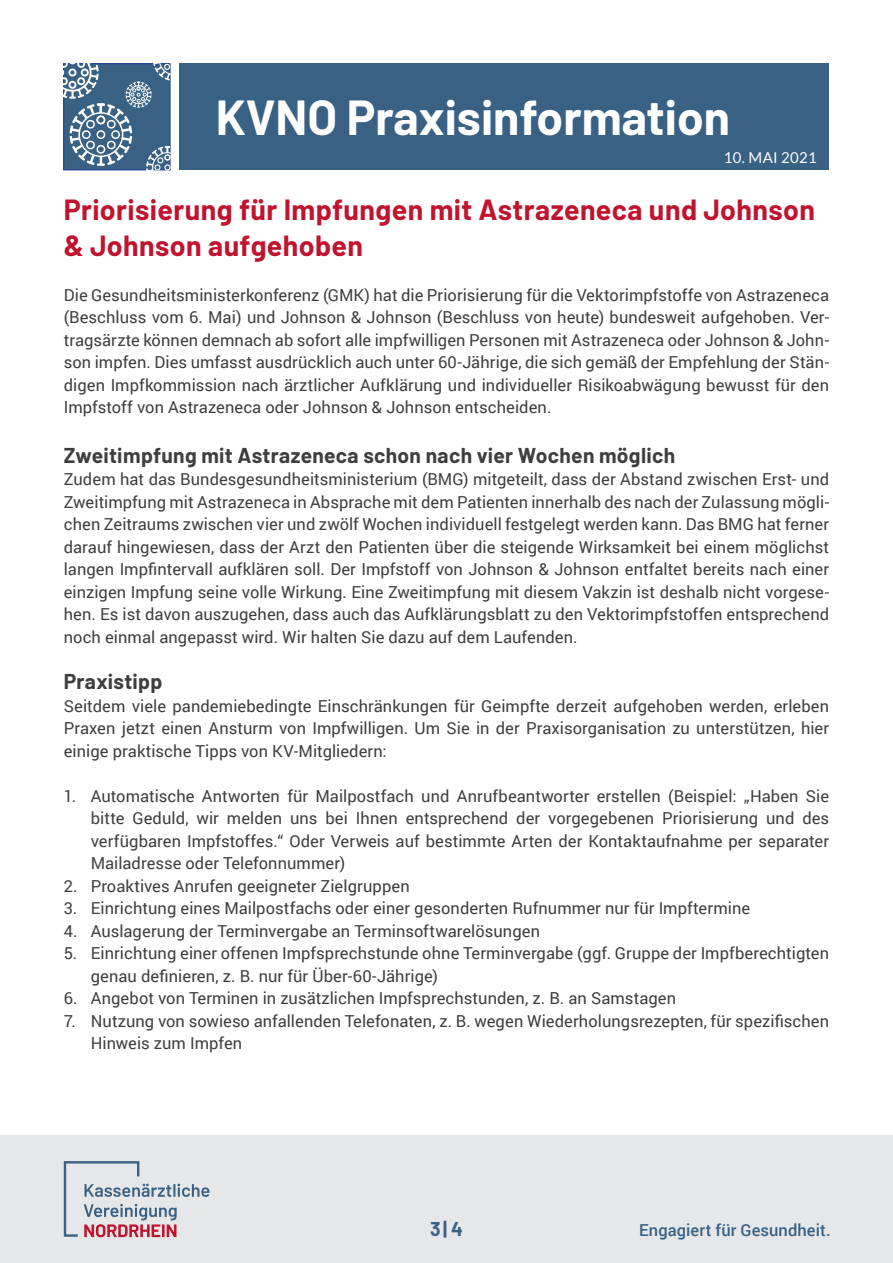
<style>
.page{position:relative;width:893px;height:1263px;background:#fff}
.page>*{position:absolute;margin:0;border:0;box-sizing:border-box;transform-origin:0 0}
.t1{font:700 48px "Barlow";color:#fff}
._1_0_-_Fließtext_-_1{font:700 28.5px/36px "Barlow";letter-spacing:.015em;color:#c0142e}
._1_0_-_Fließtext_-_1-2{font:700 21px "Barlow";letter-spacing:.015em;color:#3e3e3f}
.t2{font:700 19.5px "Barlow";color:#396184}
._1_0_-_Fließtext_-_1-3{font:16.5px/22.5px "Roboto";letter-spacing:.005em;color:#3e3e3f;text-align:justify}
.t3{font:500 16.5px "Roboto";letter-spacing:.005em;color:#396184}
.t4{font:15px "Lato";letter-spacing:.02em;color:#fff}
</style>
<div class="page">
<div style="left:180px;top:64px;width:649px;height:106px;background:#396184"></div>
<svg style="left:64px;top:64px;width:106px;height:106px;background:#5c7d9a"></svg>
<div style="left:0;top:1135px;width:893px;height:128px;background:#e6e7e9"></div>
<svg style="left:64px;top:1161px;width:145px;height:76px"></svg>
<h1 class="t1" style="left:216px;top:82px;width:516px">KVNO Praxisinformation</h1>
<p class="t4" style="left:724px;top:149px;width:95px">10. MAI 2021</p>
<p class="_1_0_-_Fließtext_-_1" style="left:64px;top:189px;width:753px">Priorisierung für Impfungen mit Astrazeneca und Johnson &amp; Johnson aufgehoben</p>
<p class="_1_0_-_Fließtext_-_1-3" style="left:64px;top:283px;width:767px">Die Gesundheitsministerkonferenz (GMK) hat die Priorisierung für die Vektorimpfstoffe von Astrazeneca (Beschluss vom 6. Mai) und Johnson &amp; Johnson (Beschluss von heute) bundesweit aufgehoben. Ver&shy;tragsärzte können demnach ab sofort alle impfwilligen Personen mit Astrazeneca oder Johnson &amp; John&shy;son impfen. Dies umfasst ausdrücklich auch unter 60-Jährige, die sich gemäß der Empfehlung der Stän&shy;digen Impfkommission nach ärztlicher Aufklärung und individueller Risikoabwägung bewusst für den Impfstoff von Astrazeneca oder Johnson &amp; Johnson entscheiden.</p>
<p class="_1_0_-_Fließtext_-_1-2" style="left:64px;top:440px;width:613px">Zweitimpfung mit Astrazeneca schon nach vier Wochen möglich</p>
<p class="_1_0_-_Fließtext_-_1-3" style="left:64px;top:468px;width:767px">Zudem hat das Bundesgesundheitsministerium (BMG) mitgeteilt, dass der Abstand zwischen Erst- und Zweitimpfung mit Astrazeneca in Absprache mit dem Patienten innerhalb des nach der Zulassung mögli&shy;chen Zeitraums zwischen vier und zwölf Wochen individuell festgelegt werden kann. Das BMG hat ferner darauf hingewiesen, dass der Arzt den Patienten über die steigende Wirksamkeit bei einem möglichst langen Impfintervall aufklären soll. Der Impfstoff von Johnson &amp; Johnson entfaltet bereits nach einer einzigen Impfung seine volle Wirkung. Eine Zweitimpfung mit diesem Vakzin ist deshalb nicht vorgese&shy;hen. Es ist davon auszugehen, dass auch das Aufklärungsblatt zu den Vektorimpfstoffen entsprechend noch einmal angepasst wird. Wir halten Sie dazu auf dem Laufenden.</p>
<p class="_1_0_-_Fließtext_-_1-2" style="left:64px;top:666px;width:100px">Praxistipp</p>
<p class="_1_0_-_Fließtext_-_1-3" style="left:64px;top:694px;width:767px">Seitdem viele pandemiebedingte Einschränkungen für Geimpfte derzeit aufgehoben werden, erleben Praxen jetzt einen Ansturm von Impfwilligen. Um Sie in der Praxisorganisation zu unterstützen, hier einige praktische Tipps von KV-Mitgliedern:</p>
<p class="_1_0_-_Fließtext_-_1-3" style="left:91px;top:784px;width:740px;text-indent:-27px">1. Automatische Antworten für Mailpostfach und Anrufbeantworter erstellen (Beispiel: „Haben Sie bitte Geduld, wir melden uns bei Ihnen entsprechend der vorgegebenen Priorisierung und des verfügbaren Impfstoffes.“ Oder Verweis auf bestimmte Arten der Kontaktaufnahme per separater Mailadresse oder Telefonnummer)</p>
<p class="_1_0_-_Fließtext_-_1-3" style="left:64px;top:874px;width:347px">2. Proaktives Anrufen geeigneter Zielgruppen</p>
<p class="_1_0_-_Fließtext_-_1-3" style="left:64px;top:897px;width:688px">3. Einrichtung eines Mailpostfachs oder einer gesonderten Rufnummer nur für Impftermine</p>
<p class="_1_0_-_Fließtext_-_1-3" style="left:64px;top:919px;width:478px">4. Auslagerung der Terminvergabe an Terminsoftwarelösungen</p>
<p class="_1_0_-_Fließtext_-_1-3" style="left:91px;top:942px;width:740px;text-indent:-27px">5. Einrichtung einer offenen Impfsprechstunde ohne Terminvergabe (ggf. Gruppe der Impfberechtigten genau definieren, z. B. nur für Über-60-Jährige)</p>
<p class="_1_0_-_Fließtext_-_1-3" style="left:64px;top:987px;width:614px">6. Angebot von Terminen in zusätzlichen Impfsprechstunden, z. B. an Samstagen</p>
<p class="_1_0_-_Fließtext_-_1-3" style="left:91px;top:1009px;width:740px;text-indent:-27px">7. Nutzung von sowieso anfallenden Telefonaten, z. B. wegen Wiederholungsrezepten, für spezifischen<br>Hinweis zum Impfen</p>
<p class="t2" style="left:430px;top:1214px;width:34px">3| 4</p>
<p class="t3" style="left:639px;top:1218px;width:193px">Engagiert für Gesundheit.</p>
</div>
